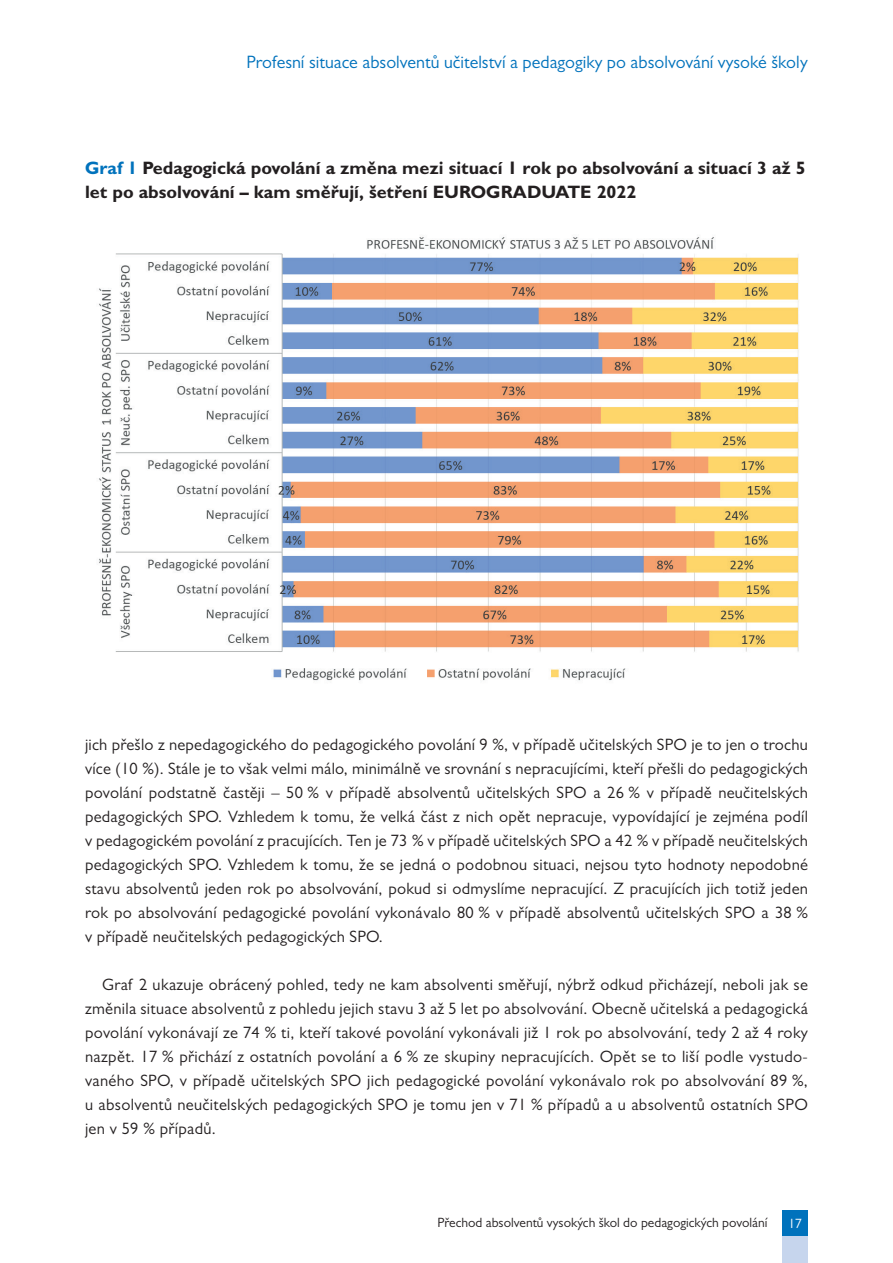
<style>
.page{position:relative;width:893px;height:1263px;background:#fff}
.page>*{position:absolute;margin:0;border:0;box-sizing:border-box;transform-origin:0 0}
.GRAF_NR_NADPIS{font:700 18px/24px "Gill Sans MT Pro";color:#231f20}
.t1{font:18px "Gill Sans MT Pro";color:#0072bc}
.Odstavec_BODY_TEXT{font:16.5px/24px "Gill Sans MT Pro";letter-spacing:.015em;color:#231f20;text-align:justify}
.t2{font:13.5px "Gill Sans MT Pro";color:#231f20}
.t3{font:13.5px "Gill Sans MT Pro";color:#fff}
.s1{color:#0072bc}
</style>
<div class="page">
<div style="left:782px;top:1211px;width:26px;height:52px;background:#c6d5ed"></div>
<div style="left:782px;top:1211px;width:26px;height:25px;background:#0072bc"></div>
<img style="left:99px;top:237px;width:700px;height:444px">
<p class="t1" style="left:247px;top:51px;width:563px">Profesní situace absolventů učitelství a pedagogiky po absolvování vysoké školy</p>
<p class="GRAF_NR_NADPIS" style="left:85px;top:156px;width:722px"><span class="s1">Graf 1</span> Pedagogická povolání a změna mezi situací 1 rok po absolvování a situací 3 až 5 let po absolvování – kam směřují, šetření EUROGRADUATE 2022</p>
<p class="Odstavec_BODY_TEXT" style="left:85px;top:732px;width:724px">jich přešlo z nepedagogického do pedagogického povolání 9 %, v případě učitelských SPO je to jen o trochu více (10 %). Stále je to však velmi málo, minimálně ve srovnání s nepracujícími, kteří přešli do pedagogických povolání podstatně častěji – 50 % v případě absolventů učitelských SPO a 26 % v případě neučitelských pedagogických SPO. Vzhledem k tomu, že velká část z nich opět nepracuje, vypovídající je zejména podíl v pedagogickém povolání z pracujících. Ten je 73 % v případě učitelských SPO a 42 % v případě neučitelských pedagogických SPO. Vzhledem k tomu, že se jedná o podobnou situaci, nejsou tyto hodnoty nepodobné stavu absolventů jeden rok po absolvování, pokud si odmyslíme nepracující. Z pracujících jich totiž jeden rok po absolvování pedagogické povolání vykonávalo 80 % v případě absolventů učitelských SPO a 38 % v případě neučitelských pedagogických SPO.</p>
<p class="Odstavec_BODY_TEXT" style="left:85px;top:972px;width:724px;text-indent:17px">Graf 2 ukazuje obrácený pohled, tedy ne kam absolventi směřují, nýbrž odkud přicházejí, neboli jak se změnila situace absolventů z pohledu jejich stavu 3 až 5 let po absolvování. Obecně učitelská a pedagogická povolání vykonávají ze 74 % ti, kteří takové povolání vykonávali již 1 rok po absolvování, tedy 2 až 4 roky nazpět. 17 % přichází z ostatních povolání a 6 % ze skupiny nepracujících. Opět se to liší podle vystudo‑ vaného SPO, v případě učitelských SPO jich pedagogické povolání vykonávalo rok po absolvování 89 %, u absolventů neučitelských pedagogických SPO je tomu jen v 71 % případů a u absolventů ostatních SPO jen v 59 % případů.</p>
<p class="t2" style="left:437px;top:1214px;width:331px">Přechod absolventů vysokých škol do pedagogických povolání</p>
<p class="t3" style="left:788px;top:1215px;width:15px">17</p>
</div>
